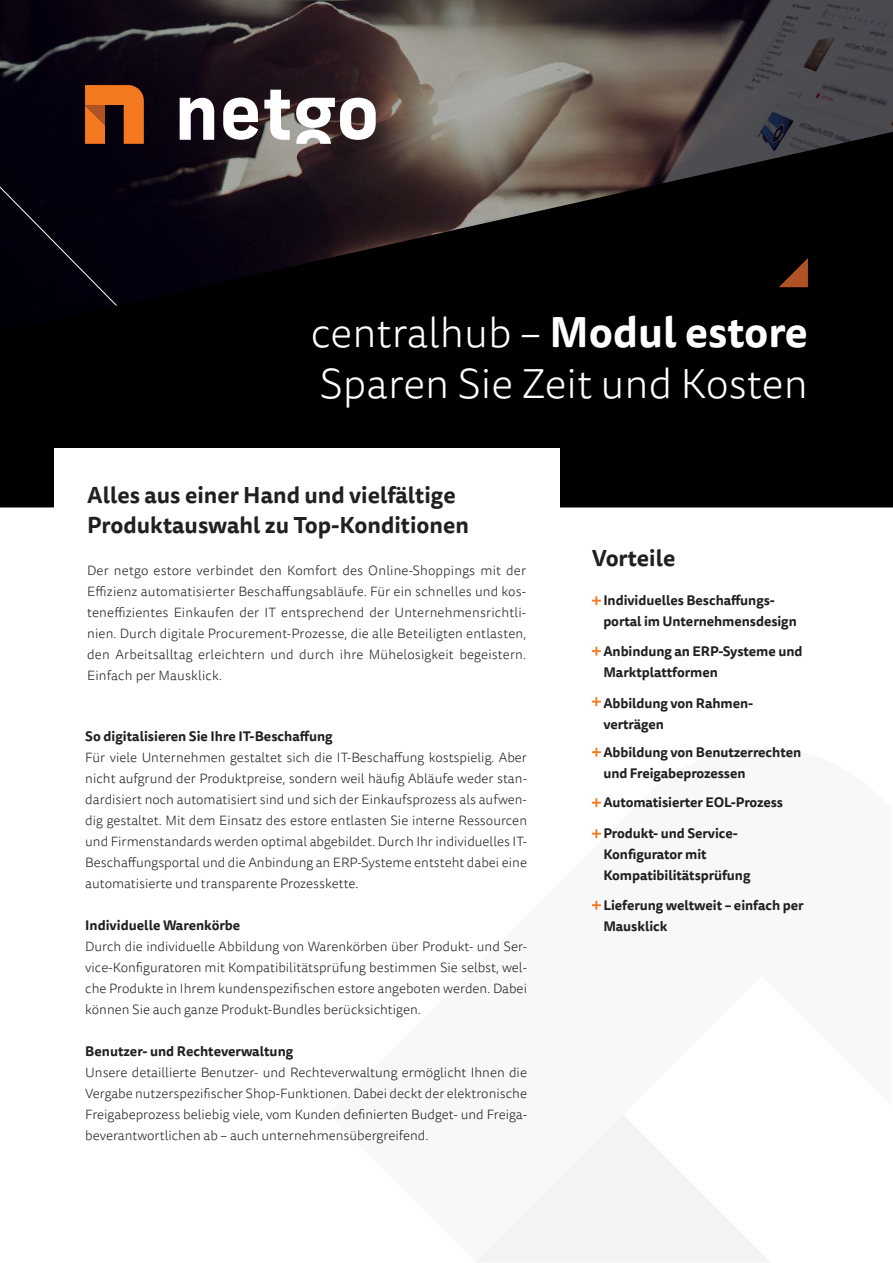
<style>
.page{position:relative;width:893px;height:1263px;background:#fff}
.page>*{position:absolute;margin:0;border:0;box-sizing:border-box;transform-origin:0 0}
.t1{font:300 42px/51px "Tisa Sans Pro";color:#fff}
.t2{font:700 22.5px/30px "Tisa Sans Pro";color:#221f1f}
.t3{font:300 13.5px/21px "Tisa Sans Pro";color:#221f1f;text-align:justify}
.t4{font:700 13.5px/21px "Tisa Sans Pro";letter-spacing:-.005em;color:#221f1f}
.s1{font-weight:700}
</style>
<div class="page">
<svg style="left:0;top:0;width:893px;height:129px;background:#463f40"></svg>
<svg style="left:180px;top:98px;width:34px;height:31px"></svg>
<svg style="left:264px;top:90px;width:26px;height:39px"></svg>
<svg style="left:296px;top:98px;width:80px;height:31px"></svg>
<svg style="left:223px;top:98px;width:35px;height:31px"></svg>
<svg style="left:85px;top:85px;width:59px;height:44px;background:#bf5d1c"></svg>
<svg style="left:0;top:129px;width:893px;height:378px;background:#0f0c0d"></svg>
<svg style="left:476px;top:1115px;width:294px;height:147px"></svg>
<div style="left:54px;top:449px;width:506px;height:136px;background:#fff"></div>
<svg style="left:592px;top:596px;width:9px;height:9px"></svg>
<svg style="left:592px;top:647px;width:9px;height:9px"></svg>
<svg style="left:592px;top:697px;width:9px;height:9px"></svg>
<svg style="left:592px;top:748px;width:9px;height:9px"></svg>
<svg style="left:592px;top:798px;width:9px;height:9px"></svg>
<svg style="left:592px;top:829px;width:9px;height:9px"></svg>
<svg style="left:592px;top:901px;width:9px;height:9px"></svg>
<svg style="left:779px;top:258px;width:29px;height:29px"></svg>
<h1 class="t1" style="left:311px;top:309px;width:499px">centralhub – <span class="s1">Modul estore<br></span>Sparen Sie Zeit und Kosten</h1>
<h2 class="t2" style="left:87px;top:482px;width:383px">Alles aus einer Hand und vielfältige<br>Produktauswahl zu Top-Konditionen</h2>
<p class="t3" style="left:87px;top:560px;width:441px">Der netgo estore verbindet den Komfort des Online-Shoppings mit der Effizienz automatisierter Beschaffungsabläufe. Für ein schnelles und kos&shy;teneffizientes Einkaufen der IT entsprechend der Unternehmensrichtli&shy;nien. Durch digitale Procurement-Prozesse, die alle Beteiligten entlasten, den Arbeitsalltag erleichtern und durch ihre Mühelosigkeit begeistern.<br>Einfach per Mausklick.</p>
<p class="t4" style="left:85px;top:727px;width:249px">So digitalisieren Sie Ihre IT-Beschaffung</p>
<p class="t3" style="left:85px;top:748px;width:443px">Für viele Unternehmen gestaltet sich die IT-Beschaffung kostspielig. Aber nicht aufgrund der Produktpreise, sondern weil häufig Abläufe weder stan&shy;dardisiert noch automatisiert sind und sich der Einkaufsprozess als aufwen&shy;dig gestaltet. Mit dem Einsatz des estore entlasten Sie interne Ressourcen und Firmenstandards werden optimal abgebildet. Durch Ihr individuelles IT-Beschaffungsportal und die Anbindung an ERP-Systeme entsteht dabei eine automatisierte und transparente Prozesskette.</p>
<p class="t4" style="left:85px;top:916px;width:157px">Individuelle Warenkörbe</p>
<p class="t3" style="left:85px;top:937px;width:443px">Durch die individuelle Abbildung von Warenkörben über Produkt- und Ser&shy;vice-Konfiguratoren mit Kompatibilitätsprüfung bestimmen Sie selbst, wel&shy;che Produkte in Ihrem kundenspezifischen estore angeboten werden. Dabei können Sie auch ganze Produkt-Bundles berücksichtigen.</p>
<p class="t4" style="left:85px;top:1042px;width:210px">Benutzer- und Rechteverwaltung</p>
<p class="t3" style="left:85px;top:1063px;width:443px">Unsere detaillierte Benutzer- und Rechteverwaltung ermöglicht Ihnen die Vergabe nutzerspezifischer Shop-Funktionen. Dabei deckt der elektronische Freigabeprozess beliebig viele, vom Kunden definierten Budget- und Freiga&shy;beverantwortlichen ab – auch unternehmensübergreifend.</p>
<h2 class="t2" style="left:592px;top:545px;width:85px">Vorteile</h2>
<p class="t4" style="left:603px;top:591px;width:195px">Individuelles Beschaffungs&shy;portal im Unternehmensdesign</p>
<p class="t4" style="left:603px;top:642px;width:201px">Anbindung an ERP-Systeme und<br>Marktplattformen</p>
<p class="t4" style="left:603px;top:694px;width:151px">Abbildung von Rahmen&shy;verträgen</p>
<p class="t4" style="left:603px;top:743px;width:199px">Abbildung von Benutzerrechten und Freigabeprozessen</p>
<p class="t4" style="left:603px;top:793px;width:181px">Automatisierter EOL-Prozess</p>
<p class="t4" style="left:603px;top:824px;width:149px">Produkt- und Service-<br>Konfigurator mit<br>Kompatibilitätsprüfung</p>
<p class="t4" style="left:603px;top:896px;width:202px">Lieferung weltweit – einfach per<br>Mausklick</p>
</div>
